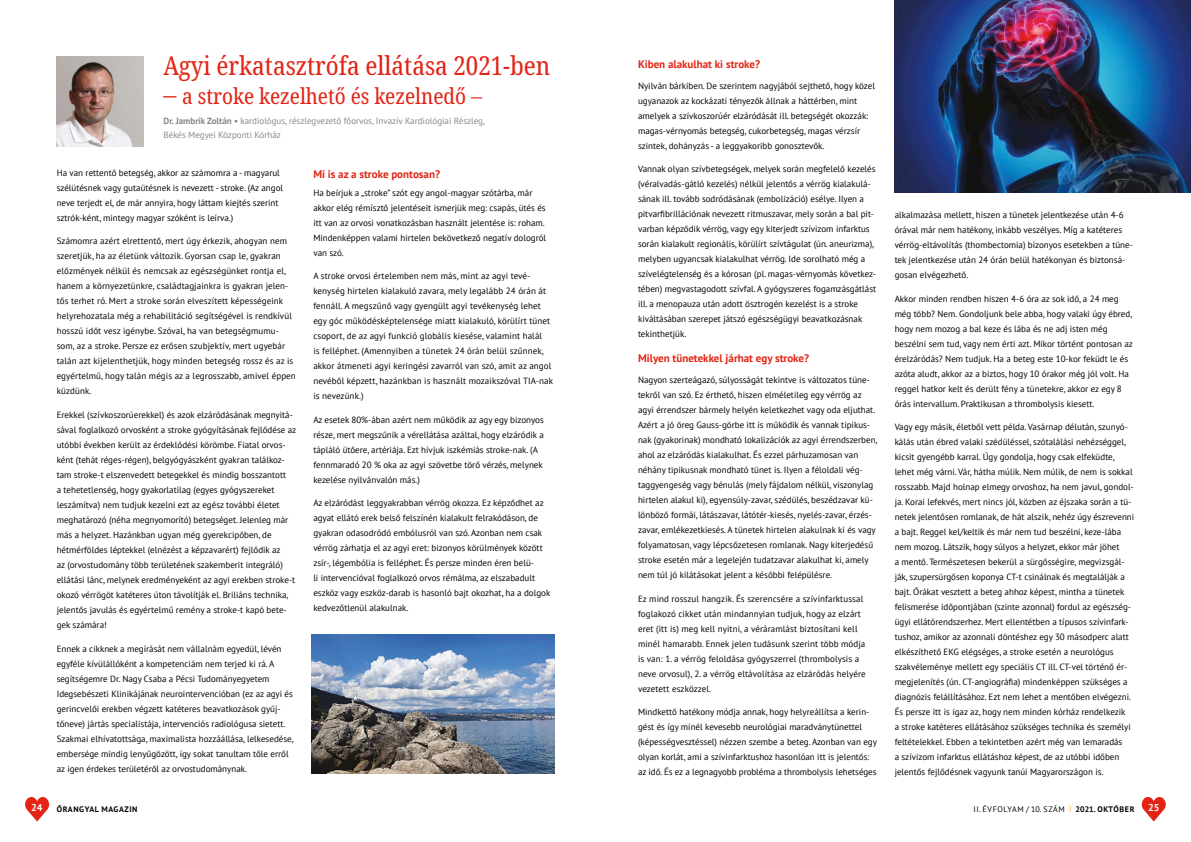
<style>
.page{position:relative;width:1191px;height:842px;background:#fff}
.page>*{position:absolute;margin:0;border:0;box-sizing:border-box;transform-origin:0 0}
.Cim_2__piros{font:condensed 26px "Noto Serif";color:#e32414}
.Cim_2__piros-2{font:condensed 22px "Noto Serif";color:#e32414}
.cim_3__piros{font:700 11px "PT Sans";color:#e32414}
.t1{font:700 10px "PT Sans";color:#fff}
.Lead{font:9px/15px "PT Sans";color:#000}
.Cikk_szerzo{font:9px/14px "PT Sans";color:#878786}
.t2{font:8px "PT Sans";letter-spacing:.08em;color:#000}
.t3{font:700 8px "PT Sans";letter-spacing:.08em;color:#000}
.s1{font-size:26px}
.s2{font-weight:700}
.s3{color:#f7a61e}
</style>
<div class="page">
<svg style="left:1141px;top:797px;width:24px;height:24px"></svg>
<svg style="left:25px;top:797px;width:24px;height:24px"></svg>
<img style="left:57px;top:57px;width:87px;height:90px">
<img style="left:312px;top:634px;width:242px;height:139px">
<img style="left:894px;top:0;width:297px;height:193px">
<p class="Cim_2__piros" style="left:163px;top:48px;width:388px">Agyi érkatasztrófa ellátása 2021-ben</p>
<p class="Cim_2__piros-2" style="left:163px;top:81px;width:320px"><span class="s1">–</span> a stroke kezelhető és kezelnedő –</p>
<p class="Cikk_szerzo" style="left:163px;top:114px;width:323px"><span class="s2">Dr. Jambrik Zoltán •</span> kardiológus, részlegvezető főorvos, Invazív Kardiológiai Részleg,<br>Békés Megyei Központi Kórház</p>
<p class="Lead" style="left:57px;top:165px;width:228px">Ha van rettentő betegség, akkor az számomra a - magyarul szélütésnek vagy gutaütésnek is nevezett - stroke. (Az angol neve terjedt el, de már annyira, hogy láttam kiejtés szerint sztrók-ként, mintegy magyar szóként is leírva.)</p>
<p class="Lead" style="left:57px;top:234px;width:241px">Számomra azért elrettentő, mert úgy érkezik, ahogyan nem szeretjük, ha az életünk változik. Gyorsan csap le, gyakran előzmények nélkül és nemcsak az egészségünket rontja el, hanem a környezetünkre, családtagjainkra is gyakran jelen&shy;tős terhet ró. Mert a stroke során elveszített képességeink helyrehozatala még a rehabilitáció segítségével is rendkívül hosszú időt vesz igénybe. Szóval, ha van betegségmumu&shy;som, az a stroke. Persze ez erősen szubjektív, mert ugyebár talán azt kijelenthetjük, hogy minden betegség rossz és az is egyértelmű, hogy talán mégis az a legrosszabb, amivel éppen küzdünk.</p>
<p class="Lead" style="left:57px;top:407px;width:241px">Erekkel (szívkoszorúerekkel) és azok elzáródásának megnyitá&shy;sával foglalkozó orvosként a stroke gyógyításának fejlődése az utóbbi években került az érdeklődési körömbe. Fiatal orvos&shy;ként (tehát réges-régen), belgyógyászként gyakran találkoz&shy;tam stroke-t elszenvedett betegekkel és mindig bosszantott<br>a tehetetlenség, hogy gyakorlatilag (egyes gyógyszereket leszámítva) nem tudjuk kezelni ezt az egész további életet meghatározó (néha megnyomorító) betegséget. Jelenleg már más a helyzet. Hazánkban ugyan még gyerekcipőben, de hétmérföldes léptekkel (elnézést a képzavarért) fejlődik az<br>az (orvostudomány több területének szakemberit integráló) ellátási lánc, melynek eredményeként az agyi erekben stroke-t okozó vérrögöt katéteres úton távolítják el. Briliáns technika, jelentős javulás és egyértelmű remény a stroke-t kapó bete&shy;gek számára!</p>
<p class="Lead" style="left:57px;top:641px;width:239px">Ennek a cikknek a megírását nem vállalnám egyedül, lévén egyféle kívülállóként a kompetenciám nem terjed ki rá. A segítségemre Dr. Nagy Csaba a Pécsi Tudományegyetem Idegsebészeti Klinikájának neurointervencióban (ez az agyi és gerincvelői erekben végzett katéteres beavatkozások gyűj&shy;tőneve) jártás specialistája, intervenciós radiológusa sietett.<br>Szakmai elhívatottsága, maximalista hozzáállása, lelkesedése, embersége mindig lenyűgözött, így sokat tanultam tőle erről az igen érdekes területéről az orvostudománynak.</p>
<p class="cim_3__piros" style="left:313px;top:167px;width:128px">Mi is az a stroke pontosan?</p>
<p class="Lead" style="left:313px;top:185px;width:234px">Ha beírjuk a „stroke” szót egy angol-magyar szótárba, már akkor elég rémísztő jelentéseit ismerjük meg: csapás, ütés és itt van az orvosi vonatkozásban használt jelentése is: roham.<br>Mindenképpen valami hirtelen bekövetkező negatív dologról van szó.</p>
<p class="Lead" style="left:313px;top:268px;width:241px">A stroke orvosi értelemben nem más, mint az agyi tevé&shy;kenység hirtelen kialakuló zavara, mely legalább 24 órán át fennáll. A megszűnő vagy gyengült agyi tevékenység lehet egy góc működésképtelensége miatt kialakuló, körülírt tünet csoport, de az agyi funkció globális kiesése, valamint halál<br>is felléphet. (Amennyiben a tünetek 24 órán belül szűnnek, akkor átmeneti agyi keringési zavarról van szó, amit az angol nevéből képzett, hazánkban is használt mozaikszóval TIA-nak is nevezünk.)</p>
<p class="Lead" style="left:313px;top:412px;width:232px">Az esetek 80%-ában azért nem működik az agy egy bizonyos része, mert megszűnik a vérellátása azáltal, hogy elzáródik a tápláló ütőere, artériája. Ezt hívjuk iszkémiás stroke-nak. (A fennmaradó 20 % oka az agyi szövetbe törő vérzés, melynek kezelése nyilvánvalón más.)</p>
<p class="Lead" style="left:313px;top:495px;width:238px">Az elzáródást leggyakrabban vérrög okozza. Ez képződhet az agyat ellátó erek belső felszínén kialakult felrakódáson, de gyakran odasodródó embólusról van szó. Azonban nem csak vérrög zárhatja el az agyi eret: bizonyos körülmények között zsír-, légembólia is felléphet. És persze minden éren belü-<br>li intervencióval foglalkozó orvos rémálma, az elszabadult eszköz vagy eszköz-darab is hasonló bajt okozhat, ha a dolgok kedvezőtlenül alakulnak.</p>
<p class="cim_3__piros" style="left:638px;top:57px;width:124px">Kiben alakulhat ki stroke?</p>
<p class="Lead" style="left:638px;top:78px;width:238px">Nyilván bárkiben. De szerintem nagyjából sejthető, hogy közel ugyanazok az kockázati tényezők állnak a háttérben, mint amelyek a szívkoszorúér elzáródását ill. betegségét okozzák: magas-vérnyomás betegség, cukorbetegség, magas vérzsír szintek, dohányzás - a leggyakoribb gonosztevők.</p>
<p class="Lead" style="left:638px;top:161px;width:240px">Vannak olyan szívbetegségek, melyek során megfelelő kezelés (véralvadás-gátló kezelés) nélkül jelentős a vérrög kialakulá&shy;sának ill. tovább sodródásának (embolizáció) esélye. Ilyen a pitvarfibrillációnak nevezett ritmuszavar, mely során a bal pit&shy;varban képződik vérrög, vagy egy kiterjedt szívizom infarktus során kialakult regionális, körülírt szívtágulat (ún. aneurizma), melyben ugyancsak kialakulhat vérrög. Ide sorolható még a szívelégtelenség és a kórosan (pl. magas-vérnyomás következ&shy;tében) megvastagodott szívfal. A gyógyszeres fogamzásgátlást ill. a menopauza után adott ösztrogén kezelést is a stroke kiváltásában szerepet játszó egészségügyi beavatkozásnak tekinthetjük.</p>
<p class="cim_3__piros" style="left:638px;top:351px;width:173px">Milyen tünetekkel járhat egy stroke?</p>
<p class="Lead" style="left:638px;top:372px;width:241px">Nagyon szerteágazó, súlyosságát tekintve is változatos tüne&shy;tekről van szó. Ez érthető, hiszen elméletileg egy vérrög az agyi érrendszer bármely helyén keletkezhet vagy oda eljuthat.<br>Azért a jó öreg Gauss-görbe itt is működik és vannak tipikus&shy;nak (gyakorinak) mondható lokalizációk az agyi érrendszerben, ahol az elzáródás kialakulhat. És ezzel párhuzamosan van néhány tipikusnak mondható tünet is. Ilyen a féloldali vég&shy;taggyengeség vagy bénulás (mely fájdalom nélkül, viszonylag hirtelen alakul ki), egyensúly-zavar, szédülés, beszédzavar kü&shy;lönböző formái, látászavar, látótér-kiesés, nyelés-zavar, érzés&shy;zavar, emlékezetkiesés. A tünetek hirtelen alakulnak ki és vagy folyamatosan, vagy lépcsőzetesen romlanak. Nagy kiterjedésű stroke esetén már a legelején tudatzavar alakulhat ki, amely nem túl jó kilátásokat jelent a későbbi felépülésre.</p>
<p class="Lead" style="left:638px;top:591px;width:229px">Ez mind rosszul hangzik. És szerencsére a szívinfarktussal foglakozó cikket után mindannyian tudjuk, hogy az elzárt eret (itt is) meg kell nyitni, a véráramlást biztosítani kell minél hamarabb. Ennek jelen tudásunk szerint több módja is van: 1. a vérrög feloldása gyógyszerrel (thrombolysis a neve orvosul), 2. a vérrög eltávolítása az elzáródás helyére vezetett eszközzel.</p>
<p class="Lead" style="left:638px;top:704px;width:240px">Mindkettő hatékony módja annak, hogy helyreállítsa a kerin&shy;gést és így minél kevesebb neurológiai maradványtünettel (képességvesztéssel) nézzen szembe a beteg. Azonban van egy olyan korlát, ami a szívinfarktushoz hasonlóan itt is jelentős: az idő. És ez a legnagyobb probléma a thrombolysis lehetséges</p>
<p class="Lead" style="left:894px;top:207px;width:240px">alkalmazása mellett, hiszen a tünetek jelentkezése után 4-6 órával már nem hatékony, inkább veszélyes. Míg a katéteres vérrög-eltávolítás (thombectomia) bizonyos esetekben a tüne&shy;tek jelentkezése után 24 órán belül hatékonyan és biztonsá&shy;gosan elvégezhető.</p>
<p class="Lead" style="left:894px;top:291px;width:240px">Akkor minden rendben hiszen 4-6 óra az sok idő, a 24 meg még több? Nem. Gondoljunk bele abba, hogy valaki úgy ébred, hogy nem mozog a bal keze és lába és ne adj isten még beszélni sem tud, vagy nem érti azt. Mikor történt pontosan az érelzáródás? Nem tudjuk. Ha a beteg este 10-kor feküdt le és azóta aludt, akkor az a biztos, hogy 10 órakor még jól volt. Ha reggel hatkor kelt és derült fény a tünetekre, akkor ez egy 8 órás intervallum. Praktikusan a thrombolysis kiesett.</p>
<p class="Lead" style="left:894px;top:419px;width:241px">Vagy egy másik, életből vett példa. Vasárnap délután, szunyó&shy;kálás után ébred valaki szédüléssel, szótalálási nehézséggel, kicsit gyengébb karral. Úgy gondolja, hogy csak elfeküdte, lehet még várni. Vár, hátha múlik. Nem múlik, de nem is sokkal rosszabb. Majd holnap elmegy orvoshoz, ha nem javul, gondol&shy;ja. Korai lefekvés, mert nincs jól, közben az éjszaka során a tü&shy;netek jelentősen romlanak, de hát alszik, nehéz úgy észrevenni a bajt. Reggel kel/keltik és már nem tud beszélni, keze-lába nem mozog. Látszik, hogy súlyos a helyzet, ekkor már jöhet<br>a mentő. Természetesen bekerül a sürgősségire, megvizsgál&shy;ják, szupersürgősen koponya CT-t csinálnak és megtalálják a bajt. Órákat vesztett a beteg ahhoz képest, mintha a tünetek felismerése időpontjában (szinte azonnal) fordul az egészség&shy;ügyi ellátórendszerhez. Mert ellentétben a típusos szívinfark&shy;tushoz, amikor az azonnali döntéshez egy 30 másodperc alatt elkészíthető EKG elégséges, a stroke esetén a neurológus szakvéleménye mellett egy speciális CT ill. CT-vel történő ér&shy;megjelenítés (ún. CT-angiográfia) mindenképpen szükséges a diagnózis felállításához. Ezt nem lehet a mentőben elvégezni.<br>És persze itt is igaz az, hogy nem minden kórház rendelkezik<br>a stroke katéteres ellátásához szükséges technika és személyi feltételekkel. Ebben a tekintetben azért még van lemaradás<br>a szívizom infarktus ellátáshoz képest, de az utóbbi időben jelentős fejlődésnek vagyunk tanúi Magyarországon is.</p>
<p class="t1" style="left:31px;top:801px;width:13px">24</p>
<p class="t3" style="left:57px;top:804px;width:82px">ŐRANGYAL MAGAZIN</p>
<p class="t2" style="left:973px;top:804px;width:163px">II. ÉVFOLYAM / 10. SZÁM <span class="s3">|</span> <span class="s2">2021. OKTÓBER</span></p>
<p class="t1" style="left:1148px;top:801px;width:13px">25</p>
</div>
